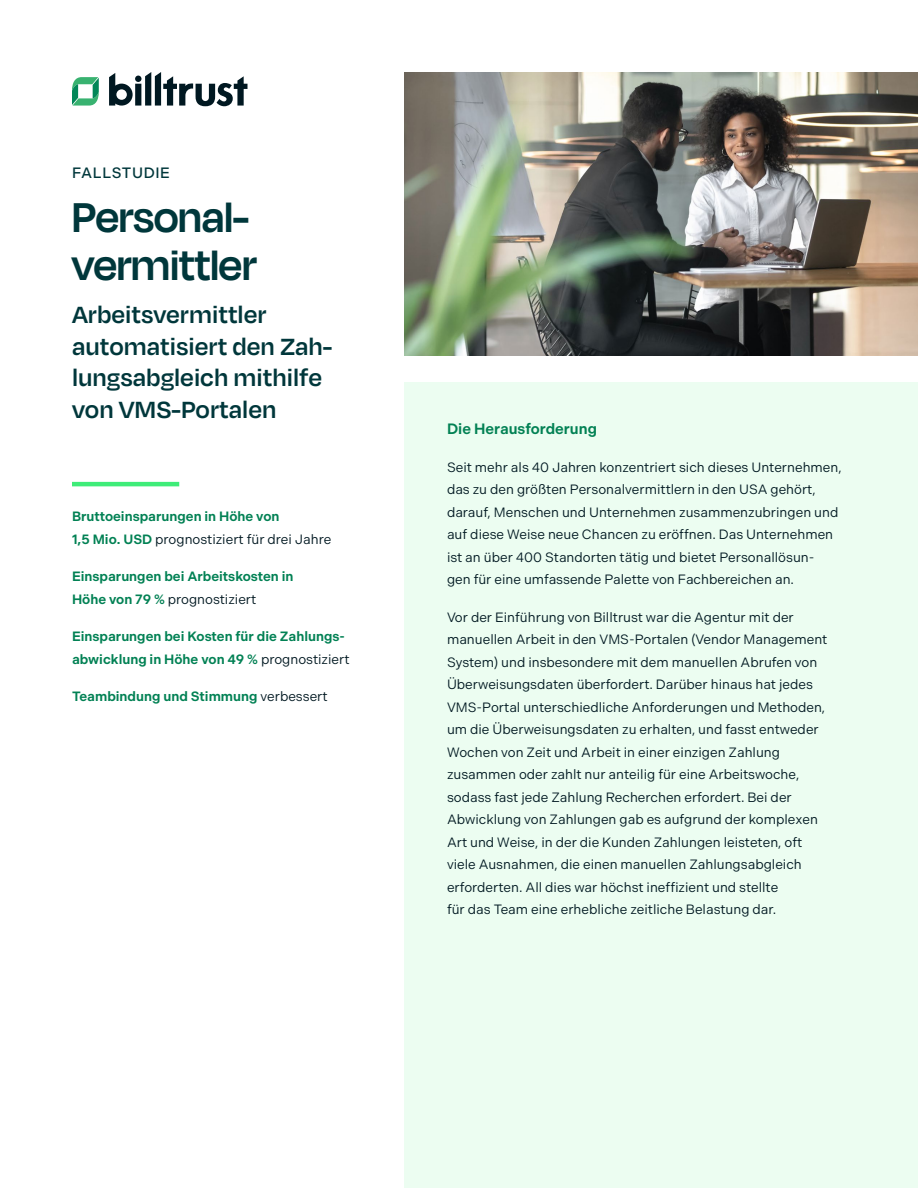
<style>
.page{position:relative;width:918px;height:1188px;background:#fff}
.page>*{position:absolute;margin:0;border:0;box-sizing:border-box;transform-origin:0 0}
.Company_Name{font:600 48px/48px "Degular Display";color:#00373b}
.Intro_Copy{font:600 27px/31.5px "Degular";color:#00373b}
.t1{font:600 15px "Indivisible";color:#028154}
.Eyebrow{font:500 15px "Indivisible";letter-spacing:.04em;color:#00373b}
.Body_Copy{font:13.5px/22.5px "Indivisible";color:#001821}
.KPI{font:600 13.5px/22.5px "Indivisible";color:#028154}
.s1{font-weight:400;color:#001821}
</style>
<div class="page">
<div style="left:405px;top:382px;width:513px;height:806px;background:#ecfdf1"></div>
<hr style="left:72px;top:482px;width:107px;height:4px;background:#3eec78">
<svg style="left:72px;top:77px;width:27px;height:29px"></svg>
<svg style="left:109px;top:72px;width:138px;height:34px"></svg>
<img style="left:405px;top:72px;width:513px;height:284px">
<p class="Eyebrow" style="left:72px;top:164px;width:99px">FALLSTUDIE</p>
<h1 class="Company_Name" style="left:72px;top:191px;width:186px">Personal&shy;vermittler</h1>
<p class="Intro_Copy" style="left:72px;top:298px;width:262px">Arbeitsvermittler automatisiert den Zah&shy;lungsabgleich mithilfe von VMS-Portalen</p>
<p class="KPI" style="left:72px;top:505px;width:261px">Bruttoeinsparungen in Höhe von<br>1,5 Mio. USD <span class="s1">prognostiziert für drei Jahre</span></p>
<p class="KPI" style="left:72px;top:565px;width:223px">Einsparungen bei Arbeitskosten in<br>Höhe von 79 % <span class="s1">prognostiziert</span></p>
<p class="KPI" style="left:72px;top:625px;width:279px">Einsparungen bei Kosten für die Zahlungs&shy;abwicklung in Höhe von 49 % <span class="s1">prognostiziert</span></p>
<p class="KPI" style="left:72px;top:685px;width:257px">Teambindung und Stimmung <span class="s1">verbessert</span></p>
<h2 class="t1" style="left:447px;top:420px;width:151px">Die Herausforderung</h2>
<p class="Body_Copy" style="left:447px;top:456px;width:396px">Seit mehr als 40 Jahren konzentriert sich dieses Unternehmen, das zu den größten Personalvermittlern in den USA gehört, darauf, Menschen und Unternehmen zusammenzubringen und auf diese Weise neue Chancen zu eröffnen. Das Unternehmen ist an über 400 Standorten tätig und bietet Personallösun-<br>gen für eine umfassende Palette von Fachbereichen an.</p>
<p class="Body_Copy" style="left:447px;top:606px;width:382px">Vor der Einführung von Billtrust war die Agentur mit der manuellen Arbeit in den VMS-Portalen (Vendor Management System) und insbesondere mit dem manuellen Abrufen von Überweisungsdaten überfordert. Darüber hinaus hat jedes VMS-Portal unterschiedliche Anforderungen und Methoden, um die Überweisungsdaten zu erhalten, und fasst entweder Wochen von Zeit und Arbeit in einer einzigen Zahlung zusammen oder zahlt nur anteilig für eine Arbeitswoche, sodass fast jede Zahlung Recherchen erfordert. Bei der Abwicklung von Zahlungen gab es aufgrund der komplexen Art und Weise, in der die Kunden Zahlungen leisteten, oft viele Ausnahmen, die einen manuellen Zahlungsabgleich erforderten. All dies war höchst ineffizient und stellte<br>für das Team eine erhebliche zeitliche Belastung dar.</p>
</div>
